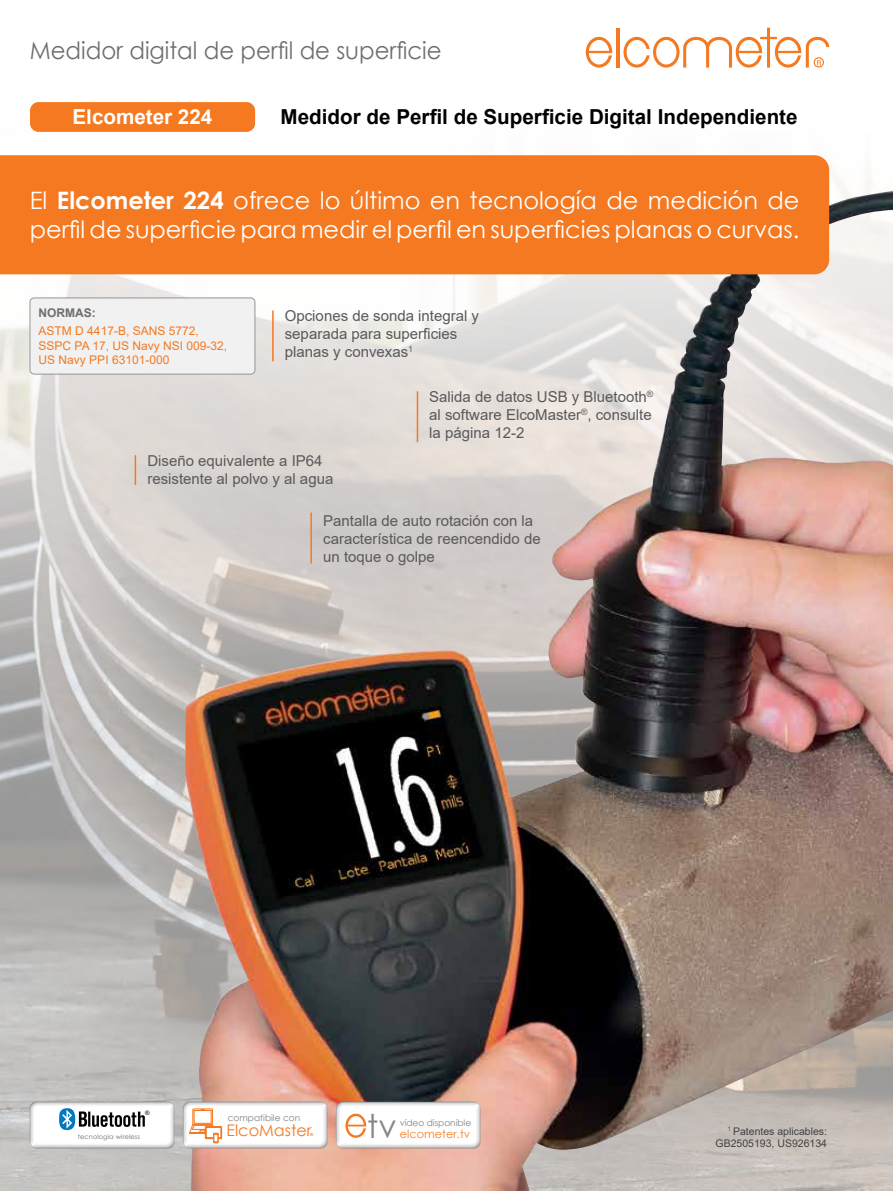
<style>
.page{position:relative;width:893px;height:1191px;background:#fff}
.page>*{position:absolute;margin:0;border:0;box-sizing:border-box;transform-origin:0 0}
.t1{font:33px "Century Gothic";color:#878787}
.t2{font:24px/28.8px "Century Gothic";color:#fff}
.t3{font:24px "Century Gothic";color:#6d6e71;scale:.95 1}
.t4{font:700 20.7px "Arial";color:#000}
.t5{font:700 20.7px "Arial";color:#fff}
.t6{font:16.05px "Century Gothic";color:#f47920}
.t7{font:15px/18px "Arial";color:#58595b}
.t8{font:12px/14.4px "Arial";color:#f47920}
.t9{font:700 12px "Arial";color:#6d6e71}
.t10{font:11.4px "Century Gothic";color:#f5842b}
.t11{font:10.5px/12.6px "Arial";color:#414042;text-align:right}
.t12{font:9px "Century Gothic";color:#808285}
.t13{font:6.45px "Century Gothic";letter-spacing:.02em;color:#6d6e71}
.t14{font:6.15px "Arial";color:#000}
.t15{font:700 4.2px "Arial";color:#f47920}
.s1{font-weight:700}
</style>
<div class="page">
<img style="left:0;top:27px;width:893px;height:1164px">
<div style="left:30px;top:102px;width:225px;height:30px;background:#f47920;border-radius:9px"></div>
<img style="left:185px;top:197px;width:708px;height:994px">
<div style="left:0;top:155px;width:829px;height:119px;background:#f47920"></div>
<div style="left:30px;top:298px;width:225px;height:76px;background:#f1f1f2;border-radius:4px"></div>
<div style="left:30px;top:298px;width:225px;height:76px;border:1px solid #939598;border-radius:4px"></div>
<hr style="left:417px;top:391px;width:1px;height:51px;background:#f47920">
<hr style="left:135px;top:455px;width:1px;height:30px;background:#f47920">
<hr style="left:272px;top:310px;width:2px;height:51px;background:#f47920">
<hr style="left:310px;top:512px;width:2px;height:51px;background:#f47920">
<div style="left:27px;top:1096px;width:149px;height:52px;background:#000;opacity:.5"></div>
<div style="left:180px;top:1096px;width:149px;height:52px;background:#000;opacity:.5"></div>
<svg style="left:189px;top:1108px;width:33px;height:35px"></svg>
<svg style="left:59px;top:1108px;width:86px;height:22px"></svg>
<div style="left:333px;top:1096px;width:149px;height:52px;background:#000;opacity:.5"></div>
<svg style="left:345px;top:1113px;width:21px;height:24px"></svg>
<h2 class="t3" style="left:30px;top:34px;width:435px">Medidor digital de perfil de superficie</h2>
<h3 class="t5" style="left:73px;top:103px;width:141px">Elcometer 224</h3>
<h3 class="t4" style="left:281px;top:103px;width:518px">Medidor de Perfil de Superficie Digital Independiente</h3>
<h2 class="t2" style="left:30px;top:186px;width:771px">El <span class="s1">Elcometer 224</span> ofrece lo último en tecnología de medición de perfil de superficie para medir el perfil en superficies planas o curvas.</h2>
<p class="t9" style="left:39px;top:304px;width:59px">NORMAS:</p>
<p class="t8" style="left:39px;top:324px;width:190px">ASTM D 4417-B, SANS 5772,<br>SSPC PA 17, US Navy NSI 009-32,<br>US Navy PPI 63101-000</p>
<p class="t7" style="left:285px;top:307px;width:196px">Opciones de sonda integral y separada para superficies planas y convexas<sup>1</sup></p>
<p class="t7" style="left:429px;top:388px;width:226px;text-align:justify">Salida de datos USB y Bluetooth<sup>® </sup>al software ElcoMaster<sup>®</sup>, consulte la página 12-2</p>
<p class="t7" style="left:147px;top:452px;width:187px">Diseño equivalente a IP64 resistente al polvo y al agua</p>
<p class="t7" style="left:323px;top:511px;width:219px">Pantalla de auto rotación con la característica de reencendido de un toque o golpe</p>
<p class="t14" style="left:145px;top:1108px;width:6px">®</p>
<p class="t13" style="left:78px;top:1131px;width:64px">tecnologia wireless</p>
<p class="t12" style="left:228px;top:1111px;width:74px">compatibile con</p>
<p class="t6" style="left:227px;top:1118px;width:87px">ElcoMaster</p>
<p class="t15" style="left:310px;top:1131px;width:5px">®</p>
<h1 class="t1" style="left:367px;top:1102px;width:31px">tv</h1>
<p class="t12" style="left:400px;top:1117px;width:73px">vídeo disponible</p>
<p class="t10" style="left:400px;top:1125px;width:72px">elcometer.tv</p>
<p class="t11" style="left:715px;top:1124px;width:113px"><sup>1</sup> Patentes aplicables:<br>GB2505193, US926134</p>
</div>
